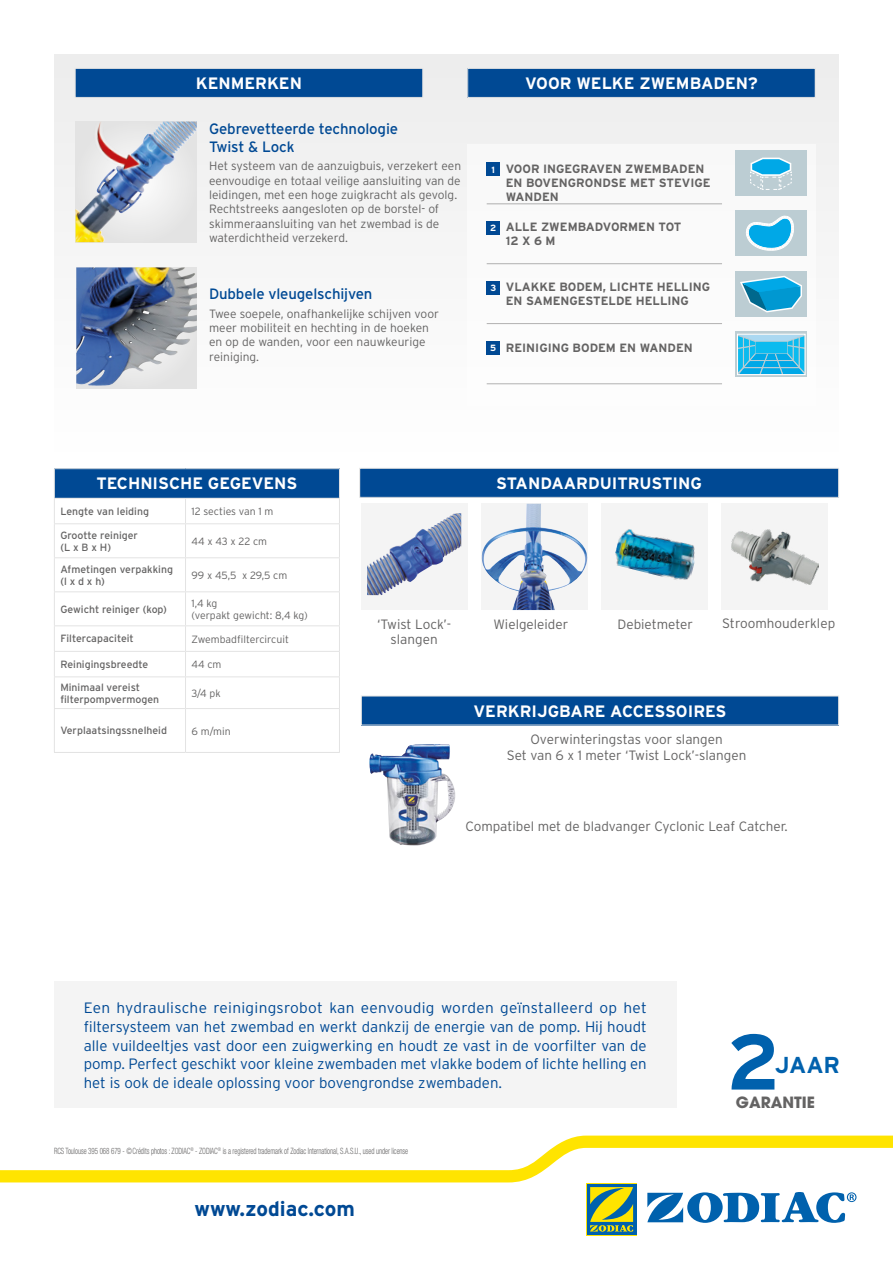
<style>
.page{position:relative;width:893px;height:1263px;background:#fff}
.page>*{position:absolute;margin:0;border:0;box-sizing:border-box;transform-origin:0 0}
.t1{font:700 78.3px "Interstate";color:#0061ad}
.t2{font:700 23.1px "Interstate";color:#0061ad}
.t3{font:700 20.85px "Interstate";color:#004994}
.t4{font:700 16.5px "Interstate";color:#fff}
.t5{font:700 15.45px "Avant Garde LT";color:#646363}
.t6{font:300 15px/18.8px "Interstate";color:#004994;text-align:justify}
.t7{font:15px/18px "Interstate";letter-spacing:-.01em;color:#004994}
.t8{font:300 13.5px/16.2px "Interstate";color:#646363;text-align:center}
.t9{font:300 12px/14.4px "Interstate";color:#646363}
.t10{font:700 12px/13.8px "Interstate";color:#646363}
.t11{font:10.5px/12px "Interstate";color:#646363}
.t12{font:300 10.5px/12px "Interstate";color:#646363}
.t13{font:300 condensed 8.7px "Helvetica Neue LT Std";letter-spacing:-.01em;color:#646363;scale:.8 1}
.s1{font-size:9px;color:#fff}
</style>
<div class="page">
<div style="left:54px;top:54px;width:785px;height:398px;background:#f6f6f6"></div>
<div style="left:467px;top:145px;width:349px;height:261px;background:#fff"></div>
<div style="left:361px;top:504px;width:106px;height:106px;background:#f4f4f4"></div>
<div style="left:722px;top:504px;width:106px;height:106px;background:#f4f4f4"></div>
<div style="left:601px;top:504px;width:107px;height:106px;background:#f4f4f4"></div>
<div style="left:587px;top:1184px;width:49px;height:51px;background:#0061ad"></div>
<svg style="left:0;top:1135px;width:893px;height:97px"></svg>
<img style="left:615px;top:529px;width:80px;height:51px">
<img style="left:481px;top:504px;width:107px;height:106px">
<div style="left:360px;top:468px;width:479px;height:29px;background:#004994"></div>
<div style="left:359px;top:468px;width:480px;height:30px;border:1px solid #e3e3e3"></div>
<div style="left:468px;top:68px;width:347px;height:29px;background:#004994"></div>
<div style="left:467px;top:68px;width:349px;height:30px;border:1px solid #e3e3e3"></div>
<div style="left:75px;top:68px;width:348px;height:29px;background:#004994"></div>
<div style="left:75px;top:68px;width:348px;height:30px;border:1px solid #e3e3e3"></div>
<div style="left:361px;top:696px;width:478px;height:29px;background:#004994"></div>
<div style="left:54px;top:469px;width:285px;height:29px;background:#004994"></div>
<hr style="left:54px;top:468px;width:131px;height:1px;background:#e3e3e3">
<hr style="left:185px;top:468px;width:155px;height:1px;background:#e3e3e3">
<hr style="left:54px;top:498px;width:131px;height:1px;background:#e3e3e3">
<svg style="left:54px;top:469px;width:1px;height:54px"></svg>
<hr style="left:185px;top:498px;width:155px;height:1px;background:#e3e3e3">
<svg style="left:185px;top:499px;width:1px;height:24px"></svg>
<svg style="left:339px;top:469px;width:1px;height:54px"></svg>
<hr style="left:54px;top:523px;width:131px;height:1px;background:#e3e3e3">
<hr style="left:54px;top:524px;width:1px;height:33px;background:#e3e3e3">
<hr style="left:185px;top:523px;width:155px;height:1px;background:#e3e3e3">
<hr style="left:185px;top:524px;width:1px;height:33px;background:#e3e3e3">
<hr style="left:339px;top:524px;width:1px;height:33px;background:#e3e3e3">
<hr style="left:54px;top:557px;width:131px;height:1px;background:#e3e3e3">
<hr style="left:54px;top:558px;width:1px;height:33px;background:#e3e3e3">
<hr style="left:185px;top:557px;width:155px;height:1px;background:#e3e3e3">
<hr style="left:185px;top:558px;width:1px;height:33px;background:#e3e3e3">
<hr style="left:339px;top:558px;width:1px;height:33px;background:#e3e3e3">
<hr style="left:54px;top:591px;width:131px;height:1px;background:#e3e3e3">
<hr style="left:54px;top:592px;width:1px;height:33px;background:#e3e3e3">
<hr style="left:185px;top:591px;width:155px;height:1px;background:#e3e3e3">
<hr style="left:185px;top:592px;width:1px;height:33px;background:#e3e3e3">
<hr style="left:339px;top:592px;width:1px;height:33px;background:#e3e3e3">
<hr style="left:54px;top:625px;width:131px;height:1px;background:#e3e3e3">
<hr style="left:185px;top:625px;width:155px;height:1px;background:#e3e3e3">
<hr style="left:54px;top:651px;width:131px;height:1px;background:#e3e3e3">
<svg style="left:54px;top:626px;width:1px;height:50px"></svg>
<hr style="left:185px;top:651px;width:155px;height:1px;background:#e3e3e3">
<svg style="left:185px;top:626px;width:1px;height:50px"></svg>
<svg style="left:339px;top:626px;width:1px;height:50px"></svg>
<hr style="left:54px;top:676px;width:131px;height:1px;background:#e3e3e3">
<hr style="left:54px;top:677px;width:1px;height:31px;background:#e3e3e3">
<hr style="left:185px;top:676px;width:155px;height:1px;background:#e3e3e3">
<hr style="left:185px;top:677px;width:1px;height:31px;background:#e3e3e3">
<hr style="left:339px;top:677px;width:1px;height:31px;background:#e3e3e3">
<hr style="left:54px;top:708px;width:131px;height:1px;background:#e3e3e3">
<hr style="left:54px;top:709px;width:1px;height:43px;background:#e3e3e3">
<hr style="left:185px;top:708px;width:155px;height:1px;background:#e3e3e3">
<hr style="left:185px;top:709px;width:1px;height:43px;background:#e3e3e3">
<hr style="left:339px;top:709px;width:1px;height:43px;background:#e3e3e3">
<hr style="left:54px;top:752px;width:131px;height:1px;background:#e3e3e3">
<hr style="left:185px;top:752px;width:155px;height:1px;background:#e3e3e3">
<div style="left:54px;top:981px;width:622px;height:126px;background:#f4f4f4"></div>
<div style="left:487px;top:163px;width:13px;height:13px;background:#004994"></div>
<div style="left:487px;top:221px;width:13px;height:13px;background:#004994"></div>
<div style="left:487px;top:281px;width:13px;height:13px;background:#004994"></div>
<div style="left:487px;top:341px;width:13px;height:13px;background:#004994"></div>
<hr style="left:487px;top:203px;width:235px;height:1px;background:#646363">
<hr style="left:487px;top:263px;width:235px;height:1px;background:#646363">
<hr style="left:487px;top:323px;width:235px;height:1px;background:#646363">
<hr style="left:487px;top:383px;width:235px;height:1px;background:#646363">
<div style="left:736px;top:332px;width:71px;height:45px;background:#c6d4d9"></div>
<svg style="left:737px;top:334px;width:69px;height:41px;background:#49c0e8"></svg>
<div style="left:736px;top:151px;width:71px;height:45px;background:#bccdd3"></div>
<svg style="left:750px;top:158px;width:42px;height:32px"></svg>
<div style="left:736px;top:211px;width:71px;height:45px;background:#bccdd3"></div>
<svg style="left:746px;top:215px;width:48px;height:36px"></svg>
<div style="left:736px;top:271px;width:71px;height:45px;background:#bccdd3"></div>
<svg style="left:740px;top:276px;width:62px;height:37px"></svg>
<img style="left:76px;top:122px;width:121px;height:120px">
<img style="left:84px;top:122px;width:68px;height:54px">
<img style="left:76px;top:267px;width:121px;height:119px">
<img style="left:367px;top:513px;width:94px;height:82px">
<img style="left:731px;top:529px;width:87px;height:55px">
<img style="left:369px;top:744px;width:86px;height:101px">
<h3 class="t4" style="left:196px;top:74px;width:108px">KENMERKEN</h3>
<h3 class="t4" style="left:525px;top:74px;width:234px">VOOR WELKE ZWEMBADEN?</h3>
<p class="t7" style="left:209px;top:119px;width:191px">Gebrevetteerde technologie<br>Twist &amp; Lock</p>
<p class="t9" style="left:209px;top:159px;width:254px">Het systeem van de aanzuigbuis, verzekert een eenvoudige en totaal veilige aansluiting van de leidingen, met een hoge zuigkracht als gevolg.<br>Rechtstreeks aangesloten op de borstel- of skimmeraansluiting van het zwembad is de waterdichtheid verzekerd.</p>
<p class="t7" style="left:209px;top:284px;width:165px">Dubbele vleugelschijven</p>
<p class="t9" style="left:209px;top:306px;width:231px">Twee soepele, onafhankelijke schijven voor meer mobiliteit en hechting in de hoeken en op de wanden, voor een nauwkeurige reiniging.</p>
<p class="t10" style="left:506px;top:162px;width:206px;text-indent:-14px"><span class="s1">1</span> VOOR INGEGRAVEN ZWEMBADEN<br>EN BOVENGRONDSE MET STEVIGE<br>WANDEN</p>
<p class="t10" style="left:506px;top:220px;width:177px;text-indent:-16px"><span class="s1">2</span> ALLE ZWEMBADVORMEN TOT<br>12 X 6 M</p>
<p class="t10" style="left:490px;top:280px;width:221px;text-align:center"><span class="s1">3</span> VLAKKE BODEM, LICHTE HELLING<br>EN SAMENGESTELDE HELLING</p>
<p class="t10" style="left:490px;top:340px;width:204px"><span class="s1">5</span> REINIGING BODEM EN WANDEN</p>
<h3 class="t4" style="left:96px;top:474px;width:203px">TECHNISCHE GEGEVENS</h3>
<p class="t11" style="left:60px;top:505px;width:90px">Lengte van leiding</p>
<p class="t12" style="left:191px;top:505px;width:83px">12 secties van 1 m</p>
<p class="t11" style="left:60px;top:529px;width:79px">Grootte reiniger (L x B x H)</p>
<p class="t12" style="left:191px;top:535px;width:77px">44 x 43 x 22 cm</p>
<p class="t11" style="left:60px;top:563px;width:114px">Afmetingen verpakking (l x d x h)</p>
<p class="t12" style="left:191px;top:569px;width:97px">99 x 45,5 x 29,5 cm</p>
<p class="t11" style="left:60px;top:603px;width:108px">Gewicht reiniger (kop)</p>
<p class="t12" style="left:191px;top:597px;width:118px">1,4 kg<br>(verpakt gewicht: 8,4 kg)</p>
<p class="t11" style="left:60px;top:633px;width:75px">Filtercapaciteit</p>
<p class="t12" style="left:191px;top:633px;width:99px">Zwembadfiltercircuit</p>
<p class="t11" style="left:60px;top:658px;width:89px">Reinigingsbreedte</p>
<p class="t12" style="left:191px;top:659px;width:31px">44 cm</p>
<p class="t11" style="left:60px;top:681px;width:100px">Minimaal vereist filterpompvermogen</p>
<p class="t12" style="left:191px;top:687px;width:31px">3/4 pk</p>
<p class="t11" style="left:60px;top:724px;width:108px">Verplaatsingssnelheid</p>
<p class="t12" style="left:191px;top:725px;width:41px">6 m/min</p>
<h3 class="t4" style="left:496px;top:474px;width:207px">STANDAARDUITRUSTING</h3>
<p class="t8" style="left:377px;top:616px;width:76px;line-height:15px">‘Twist Lock’- slangen</p>
<p class="t8" style="left:493px;top:616px;width:76px">Wielgeleider</p>
<p class="t8" style="left:617px;top:616px;width:77px">Debietmeter</p>
<p class="t8" style="left:722px;top:615px;width:115px">Stroomhouderklep</p>
<h3 class="t4" style="left:473px;top:701px;width:254px">VERKRIJGBARE ACCESSOIRES</h3>
<p class="t8" style="left:507px;top:731px;width:241px">Overwinteringstas voor slangen<br>Set van 6 x 1 meter ‘Twist Lock’-slangen</p>
<p class="t8" style="left:465px;top:818px;width:324px">Compatibel met de bladvanger Cyclonic Leaf Catcher.</p>
<p class="t6" style="left:84px;top:998px;width:564px">Een hydraulische reinigingsrobot kan eenvoudig worden geïnstalleerd op het filtersysteem van het zwembad en werkt dankzij de energie van de pomp. Hij houdt alle vuildeeltjes vast door een zuigwerking en houdt ze vast in de voorfilter van de pomp. Perfect geschikt voor kleine zwembaden met vlakke bodem of lichte helling en het is ook de ideale oplossing voor bovengrondse zwembaden.</p>
<p class="t13" style="left:54px;top:1146px;width:444px">RCS Toulouse 395 068 679 - ©Crédits photos : ZODIAC<sup>®</sup> - ZODIAC<sup>®</sup> is a registered trademark of Zodiac International, S.A.S.U., used under license</p>
<h3 class="t3" style="left:195px;top:1196px;width:162px">www.zodiac.com</h3>
<h1 class="t1" style="left:727px;top:1018px;width:55px">2</h1>
<p class="t5" style="left:736px;top:1092px;width:81px">GARANTIE</p>
<h2 class="t2" style="left:775px;top:1052px;width:67px">JAAR</h2>
</div>
